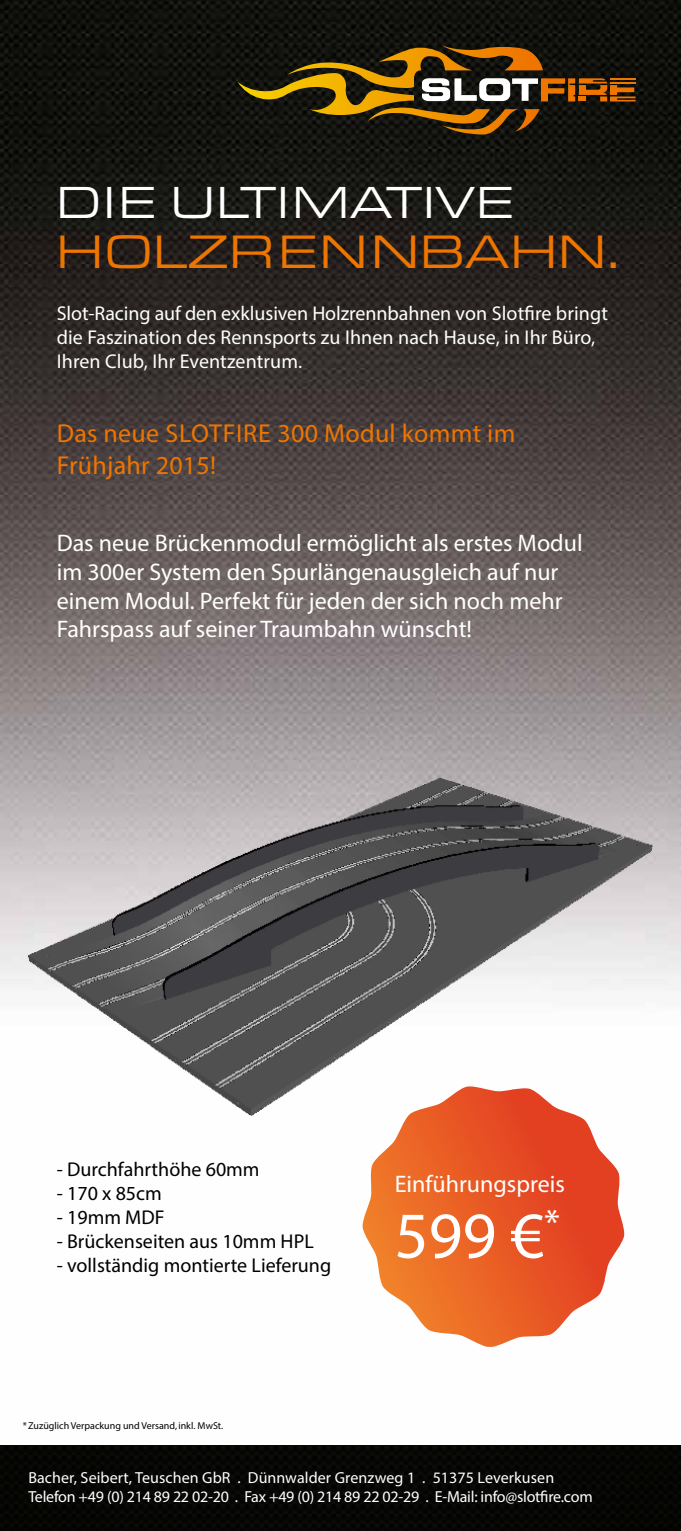
<style>
.page{position:relative;width:681px;height:1531px;background:#fff}
.page>*{position:absolute;margin:0;border:0;box-sizing:border-box;transform-origin:0 0}
.t1{font:66px "Myriad Pro";color:#fff}
.t2{font:expanded 46px "Eurostile BQ";color:#ee7500}
.t3{font:expanded 44px "Eurostile BQ";letter-spacing:.01em;color:#fff}
.t4{font:26px/32px "Myriad Pro";letter-spacing:.01em;color:#ee7500}
.t5{font:24px/28.8px "Myriad Pro";color:#fff}
.t6{font:20px/24px "Myriad Pro";letter-spacing:.005em;color:#fff}
.t7{font:20px "Myriad Pro";color:#000}
.t8{font:16px/18.4px "Myriad Pro";letter-spacing:.005em;color:#fff}
.t9{font:10px "Myriad Pro";color:#000}
</style>
<div class="page">
<img style="left:0;top:0;width:680px;height:1446px">
<svg style="left:237px;top:45px;width:398px;height:90px"></svg>
<div style="left:0;top:1446px;width:680px;height:85px;background:#060704"></div>
<img style="left:28px;top:778px;width:624px;height:338px">
<svg style="left:362px;top:1086px;width:263px;height:261px"></svg>
<h3 class="t3" style="left:57px;top:178px;width:459px">DIE ULTIMATIVE</h3>
<h2 class="t2" style="left:57px;top:226px;width:564px">HOLZRENNBAHN.</h2>
<p class="t6" style="left:57px;top:301px;width:552px">Slot-Racing auf den exklusiven Holzrennbahnen von Slotfire bringt die Faszination des Rennsports zu Ihnen nach Hause, in Ihr Büro,<br>Ihren Club, Ihr Eventzentrum.</p>
<p class="t4" style="left:57px;top:417px;width:460px">Das neue SLOTFIRE 300 Modul kommt im<br>Frühjahr 2015!</p>
<p class="t5" style="left:57px;top:528px;width:527px">Das neue Brückenmodul ermöglicht als erstes Modul im 300er System den Spurlängenausgleich auf nur einem Modul. Perfekt für jeden der sich noch mehr Fahrspass auf seiner Traumbahn wünscht!</p>
<p class="t7" style="left:57px;top:1157px;width:204px">- Durchfahrthöhe 60mm</p>
<p class="t7" style="left:57px;top:1181px;width:107px">- 170 x 85cm</p>
<p class="t7" style="left:57px;top:1205px;width:109px">- 19mm MDF</p>
<p class="t7" style="left:57px;top:1229px;width:258px">- Brückenseiten aus 10mm HPL</p>
<p class="t7" style="left:57px;top:1253px;width:276px">- vollständig montierte Lieferung</p>
<p class="t9" style="left:23px;top:1419px;width:202px">* Zuzüglich Verpackung und Versand, inkl. MwSt.</p>
<p class="t5" style="left:394px;top:1169px;width:172px">Einführungspreis</p>
<h1 class="t1" style="left:394px;top:1195px;width:167px">599 €<sup>*</sup></h1>
<p class="t8" style="left:28px;top:1468px;width:565px">Bacher, Seibert, Teuschen GbR . Dünnwalder Grenzweg 1 . 51375 Leverkusen<br>Telefon +49 (0) 214 89 22 02-20 . Fax +49 (0) 214 89 22 02-29 . E-Mail: info@slotfire.com</p>
</div>
